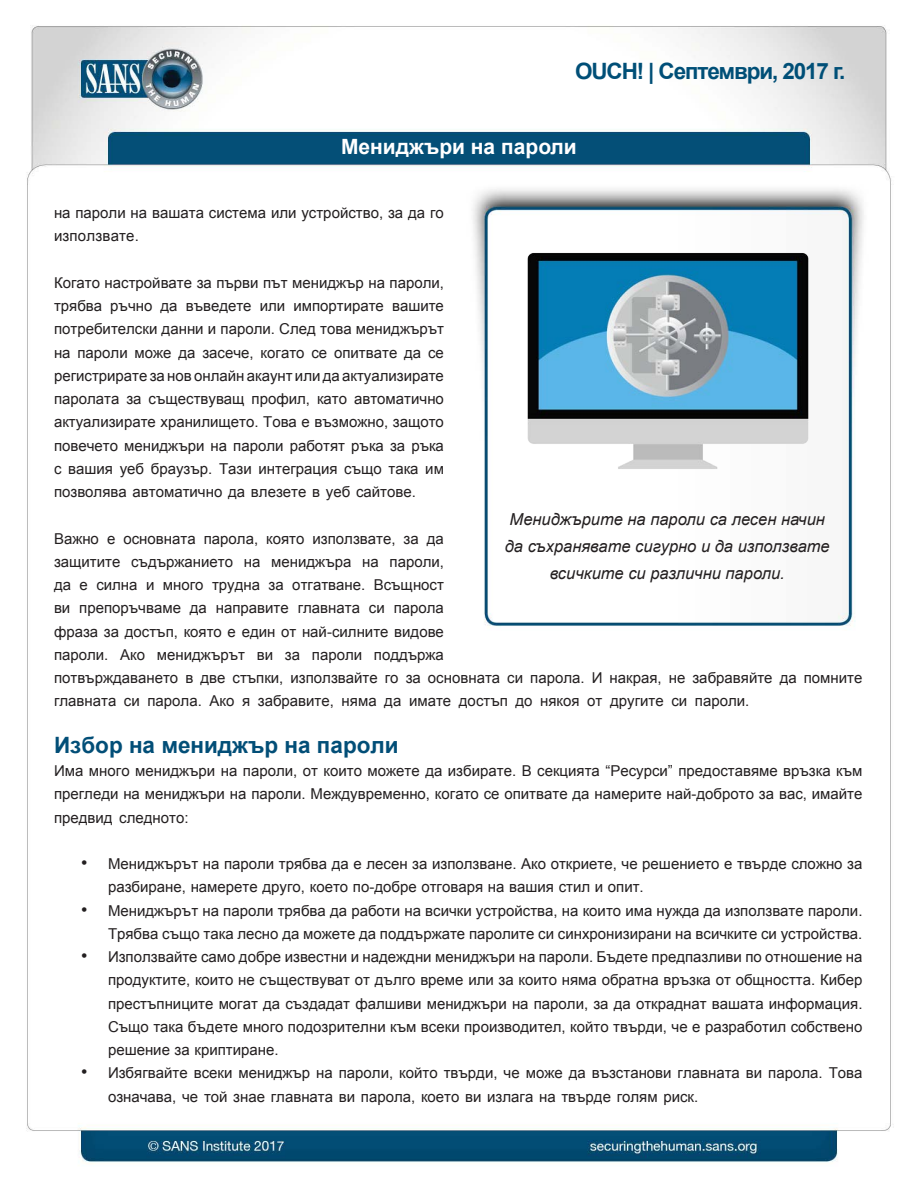
<style>
.page{position:relative;width:918px;height:1188px;background:#fff}
.page>*{position:absolute;margin:0;border:0;box-sizing:border-box;transform-origin:0 0}
.MainText{font:700 22.5px "Arial";color:#024e77}
.t1{font:700 22.5px "Arial";letter-spacing:-.05em;color:#004f77}
.t2{font:700 21px "Arial";color:#fff}
.t3{font:18px "Arial";color:#231f20}
.t4{font:italic 16.5px/27px "Arial";color:#231f20;text-align:center}
.MainText-2{font:15px/23.2px "Arial";color:#231f20}
</style>
<div class="page">
<img style="left:26px;top:25px;width:865px;height:1139px">
<img style="left:490px;top:222px;width:355px;height:267px">
<h1 class="t1" style="left:575px;top:56px;width:272px">OUCH! | Септември, 2017 .г</h1>
<h2 class="t2" style="left:341px;top:133px;width:237px">Мениджъри на пароли</h2>
<p class="MainText-2" style="left:54px;top:202px;width:392px">на пароли на вашата система или устройство, за да го използвате.</p>
<p class="MainText-2" style="left:54px;top:271px;width:392px;text-align:right">Когато настройвате за първи път мениджър на пароли, вашите</p>
<p class="MainText-2" style="left:54px;top:295px;width:50px">трябва</p>
<p class="MainText-2" style="left:54px;top:318px;width:391px">потребителски данни и пароли. След това мениджърът</p>
<p class="MainText-2" style="left:428px;top:341px;width:17px">се</p>
<p class="MainText-2" style="left:110px;top:295px;width:44px">ръчно</p>
<p class="MainText-2" style="left:161px;top:295px;width:19px">да</p>
<p class="MainText-2" style="left:186px;top:295px;width:67px">въведете</p>
<p class="MainText-2" style="left:293px;top:295px;width:92px">импортирате</p>
<p class="MainText-2" style="left:260px;top:295px;width:27px">или</p>
<p class="MainText-2" style="left:54px;top:341px;width:18px">на</p>
<p class="MainText-2" style="left:54px;top:364px;width:391px">регистриратезановонлайнакаунтилидаактуализирате</p>
<p class="MainText-2" style="left:354px;top:388px;width:91px">автоматично</p>
<p class="MainText-2" style="left:77px;top:341px;width:52px">пароли</p>
<p class="MainText-2" style="left:135px;top:341px;width:39px">може</p>
<p class="MainText-2" style="left:178px;top:341px;width:19px">да</p>
<p class="MainText-2" style="left:202px;top:341px;width:53px">засече,</p>
<p class="MainText-2" style="left:261px;top:341px;width:45px">когато</p>
<p class="MainText-2" style="left:311px;top:341px;width:17px">се</p>
<p class="MainText-2" style="left:334px;top:341px;width:65px">опитвате</p>
<p class="MainText-2" style="left:404px;top:341px;width:19px">да</p>
<p class="MainText-2" style="left:252px;top:388px;width:60px">профил,</p>
<p class="MainText-2" style="left:54px;top:388px;width:392px">паролата<br>актуализирате хранилището. Това е възможно, защото повечето мениджъри на пароли работят ръка за ръка с вашия уеб браузър. Тази интеграция също така им позволява автоматично да влезете в уеб сайтове.</p>
<p class="MainText-2" style="left:427px;top:527px;width:19px">да</p>
<p class="MainText-2" style="left:126px;top:388px;width:17px">за</p>
<p class="MainText-2" style="left:149px;top:388px;width:98px">съществуващ</p>
<p class="MainText-2" style="left:317px;top:388px;width:32px">като</p>
<p class="MainText-2" style="left:54px;top:527px;width:47px">Важно</p>
<p class="MainText-2" style="left:107px;top:527px;width:10px">е</p>
<p class="MainText-2" style="left:123px;top:527px;width:74px">основната</p>
<p class="MainText-2" style="left:204px;top:527px;width:56px">парола,</p>
<p class="MainText-2" style="left:266px;top:527px;width:40px">която</p>
<p class="MainText-2" style="left:313px;top:527px;width:85px">използвате,</p>
<p class="MainText-2" style="left:404px;top:527px;width:17px">за</p>
<p class="MainText-2" style="left:54px;top:550px;width:68px">защитите</p>
<p class="MainText-2" style="left:131px;top:550px;width:103px">съдържанието</p>
<p class="MainText-2" style="left:244px;top:550px;width:18px">на</p>
<p class="MainText-2" style="left:271px;top:550px;width:82px">мениджъра</p>
<p class="MainText-2" style="left:362px;top:550px;width:18px">на</p>
<p class="MainText-2" style="left:390px;top:550px;width:56px">пароли,</p>
<p class="MainText-2" style="left:54px;top:574px;width:19px">да</p>
<p class="MainText-2" style="left:80px;top:574px;width:10px">е</p>
<p class="MainText-2" style="left:96px;top:574px;width:43px">силна</p>
<p class="MainText-2" style="left:146px;top:574px;width:10px">и</p>
<p class="MainText-2" style="left:163px;top:574px;width:42px">много</p>
<p class="MainText-2" style="left:212px;top:574px;width:50px">трудна</p>
<p class="MainText-2" style="left:269px;top:574px;width:17px">за</p>
<p class="MainText-2" style="left:292px;top:574px;width:74px">отгатване.</p>
<p class="MainText-2" style="left:374px;top:574px;width:72px">Всъщност</p>
<p class="MainText-2" style="left:79px;top:597px;width:103px">препоръчваме</p>
<p class="MainText-2" style="left:190px;top:597px;width:19px">да</p>
<p class="MainText-2" style="left:216px;top:597px;width:74px">направите</p>
<p class="MainText-2" style="left:298px;top:597px;width:64px">главната</p>
<p class="MainText-2" style="left:369px;top:597px;width:17px">си</p>
<p class="MainText-2" style="left:394px;top:597px;width:52px">парола</p>
<p class="MainText-2" style="left:54px;top:597px;width:18px">ви</p>
<p class="MainText-2" style="left:54px;top:620px;width:391px">фраза за достъп, която е един от най-силните видове</p>
<p class="MainText-2" style="left:374px;top:643px;width:72px">поддържа</p>
<p class="MainText-2" style="left:120px;top:643px;width:26px">Ако</p>
<p class="MainText-2" style="left:54px;top:643px;width:56px">пароли.</p>
<p class="MainText-2" style="left:157px;top:643px;width:90px">мениджърът</p>
<p class="MainText-2" style="left:285px;top:643px;width:17px">за</p>
<p class="MainText-2" style="left:312px;top:643px;width:52px">пароли</p>
<p class="MainText-2" style="left:257px;top:643px;width:18px">ви</p>
<p class="t4" style="left:505px;top:506px;width:326px">Мениджърите на пароли са лесен начин да съхранявате сигурно и да използвате всичките си различни пароли.</p>
<p class="MainText-2" style="left:54px;top:667px;width:126px">потвърждаването</p>
<p class="MainText-2" style="left:200px;top:667px;width:27px">две</p>
<p class="MainText-2" style="left:185px;top:667px;width:9px">в</p>
<p class="MainText-2" style="left:233px;top:667px;width:52px">стъпки,</p>
<p class="MainText-2" style="left:291px;top:667px;width:89px">използвайте</p>
<p class="MainText-2" style="left:385px;top:667px;width:15px">го</p>
<p class="MainText-2" style="left:406px;top:667px;width:17px">за</p>
<p class="MainText-2" style="left:428px;top:667px;width:74px">основната</p>
<p class="MainText-2" style="left:507px;top:667px;width:17px">си</p>
<p class="MainText-2" style="left:530px;top:667px;width:74px">парола И.</p>
<p class="MainText-2" style="left:610px;top:667px;width:54px">накрая,</p>
<p class="MainText-2" style="left:669px;top:667px;width:18px">не</p>
<p class="MainText-2" style="left:692px;top:667px;width:82px">забравяйте</p>
<p class="MainText-2" style="left:780px;top:667px;width:19px">да</p>
<p class="MainText-2" style="left:804px;top:667px;width:60px">помните</p>
<p class="MainText-2" style="left:258px;top:690px;width:78px">забравите,</p>
<p class="MainText-2" style="left:210px;top:690px;width:26px">Ако</p>
<p class="MainText-2" style="left:54px;top:690px;width:64px">главната</p>
<p class="MainText" style="left:54px;top:730px;width:346px">Избор на мениджър на пароли</p>
<p class="MainText-2" style="left:54px;top:760px;width:810px;text-align:justify">Има много мениджъри на пароли, от които можете да избирате В. секцията “Ресурси” предоставяме връзка към прегледи на мениджъри на пароли. Междувременно, когато се опитвате да намерите най-доброто за вас, имайте предвид следното:</p>
<p class="MainText-2" style="left:108px;top:853px;width:756px">Мениджърът на пароли трябва да е лесен за използване. Ако откриете, че решението е твърде сложно за</p>
<p class="MainText-2" style="left:124px;top:690px;width:17px">си</p>
<p class="MainText-2" style="left:147px;top:690px;width:56px">парола.</p>
<p class="MainText-2" style="left:342px;top:690px;width:37px">няма</p>
<p class="MainText-2" style="left:384px;top:690px;width:19px">да</p>
<p class="MainText-2" style="left:409px;top:690px;width:44px">имате</p>
<p class="MainText-2" style="left:459px;top:690px;width:50px">достъп</p>
<p class="MainText-2" style="left:516px;top:690px;width:19px">до</p>
<p class="MainText-2" style="left:540px;top:690px;width:41px">някоя</p>
<p class="MainText-2" style="left:587px;top:690px;width:17px">от</p>
<p class="MainText-2" style="left:610px;top:690px;width:55px">другите</p>
<p class="MainText-2" style="left:671px;top:690px;width:17px">си</p>
<p class="MainText-2" style="left:695px;top:690px;width:56px">пароли.</p>
<p class="MainText-2" style="left:242px;top:690px;width:10px">я</p>
<p class="t3" style="left:81px;top:851px;width:8px">•</p>
<p class="t3" style="left:81px;top:898px;width:8px">•</p>
<p class="t3" style="left:81px;top:944px;width:8px">•</p>
<p class="t3" style="left:81px;top:1060px;width:8px">•</p>
<p class="MainText-2" style="left:108px;top:876px;width:537px">разбиране, намерете друго, което по-добре отговаря на вашия стил и опит.</p>
<p class="MainText-2" style="left:108px;top:899px;width:756px">Мениджърът на пароли трябва да работи на всички устройства, на които има нужда да използвате пароли.</p>
<p class="MainText-2" style="left:108px;top:922px;width:756px">Трябва също така лесно да можете да поддържате паролите си синхронизирани на всичките си устройства.</p>
<p class="MainText-2" style="left:108px;top:946px;width:756px">Използвайте само добре известни и надеждни мениджъри на пароли. Бъдете предпазливи по отношение на</p>
<p class="MainText-2" style="left:108px;top:969px;width:756px;text-align:justify">продуктите, които не съществуват от дълго време или за които няма обратна връзка от общността. Кибер престъпниците могат да създадат фалшиви мениджъри на пароли, за да откраднат вашата информация.<br>Също така бъдете много подозрителни към всеки производител, който твърди, че е разработил собствено решение за криптиране.</p>
<p class="MainText-2" style="left:108px;top:1062px;width:756px">Избягвайте всеки мениджър на пароли, който твърди, че може да възстанови главната ви парола. Това</p>
<p class="MainText-2" style="left:108px;top:1085px;width:592px">означава, че той знае главната ви парола, което ви излага на твърде голям риск.</p>
</div>
